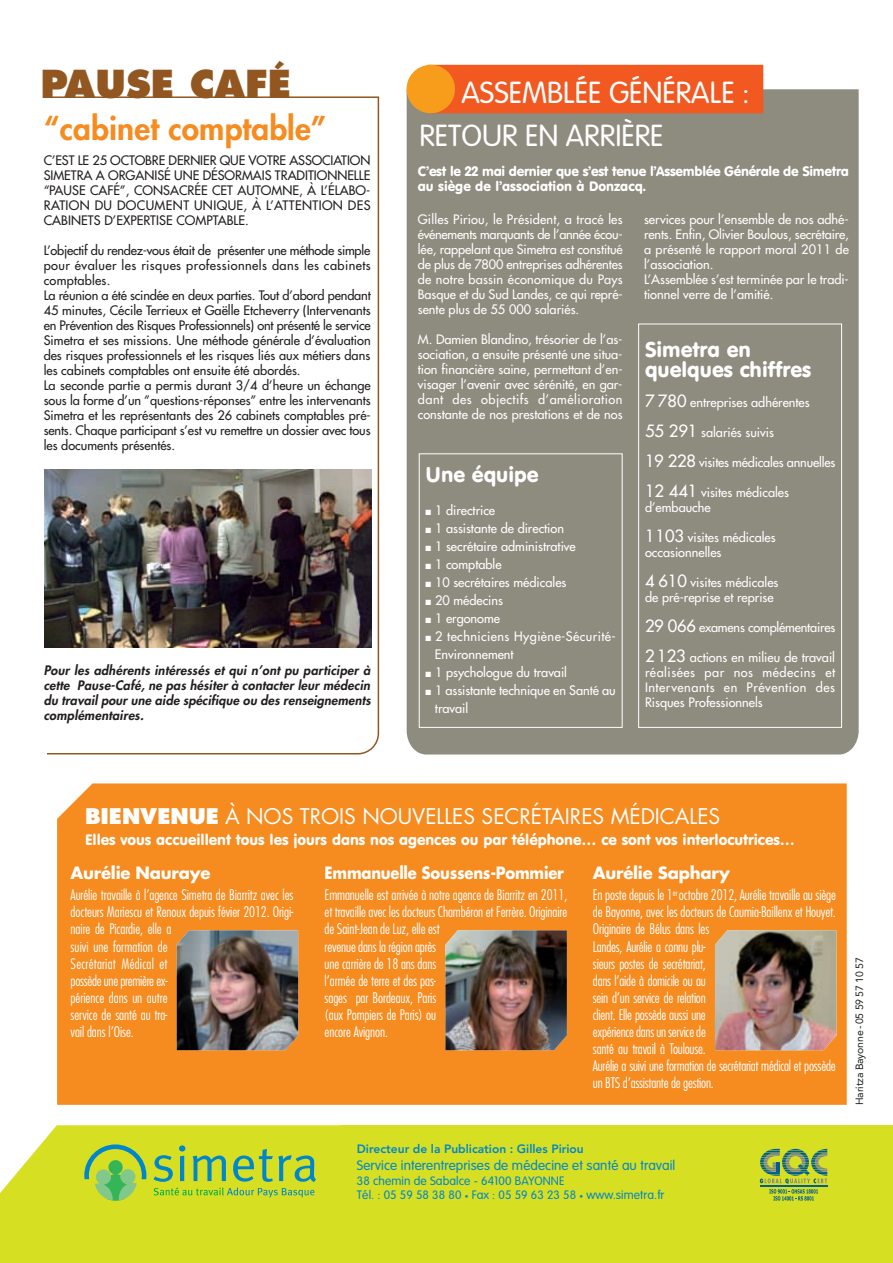
<style>
.page{position:relative;width:893px;height:1263px;background:#fff}
.page>*{position:absolute;margin:0;border:0;box-sizing:border-box;transform-origin:0 0}
.t1{font:800 37.5px "Futura";color:#925721}
.t2{font:800 31.5px "Futura";letter-spacing:.005em;color:#f68b1f}
.t3{font:300 30px/43px "VAG Rounded";color:#fff}
.t4{font:21px "Futura";color:#fff}
.t5{font:21px/19.5px "VAG Rounded BT";color:#fff}
.t6{font:700 16.5px "Futura";letter-spacing:-.015em;color:#fff}
.t7{font:700 16.5px "Futura";letter-spacing:-.015em;color:#fff;scale:.9 1}
.t8{font:15px "VAG Rounded BT";color:#fff}
.t9{font:300 condensed 14.25px/17.1px "Futura";letter-spacing:-.005em;color:#fff}
.t10{font:13.5px/15px "VAG Rounded BT";letter-spacing:-.02em;color:#fff}
.t11{font:300 13.5px "VAG Rounded";letter-spacing:.01em;color:#0086cb}
.t12{font:12.75px/15px "Futura";color:#fff}
.t13{font:12.75px/15px "Futura";color:#231f20;text-align:justify}
.t14{font:italic 800 12.75px/15px "Futura";color:#231f20;text-align:justify}
.t15{font:12.75px/18px "Futura";letter-spacing:.03em;color:#fff}
.t16{font:300 12px/14.4px "VAG Rounded";letter-spacing:.01em;color:#0086cb}
.t17{font:800 12px "Avenir";color:#0086cb}
.t18{font:10.5px "Avenir";letter-spacing:-.015em;color:#231f20}
.s1{font-size:16.5px}
.s2{font-weight:800}
.s3{font-size:7.5px}
</style>
<div class="page">
<svg style="left:43px;top:96px;width:336px;height:658px"></svg>
<div style="left:57px;top:783px;width:790px;height:322px;background:#f68b1f"></div>
<div style="left:340px;top:1125px;width:553px;height:138px;background:#d6df21"></div>
<div style="left:0;top:1125px;width:340px;height:138px;background:#d6df21"></div>
<svg style="left:84px;top:1144px;width:62px;height:57px;background:#96c952"></svg>
<svg style="left:154px;top:1145px;width:162px;height:52px;background:#a6cb44"></svg>
<svg style="left:760px;top:1149px;width:67px;height:51px"></svg>
<img style="left:715px;top:930px;width:121px;height:120px">
<img style="left:445px;top:930px;width:122px;height:120px">
<img style="left:177px;top:930px;width:121px;height:120px">
<div style="left:407px;top:89px;width:452px;height:665px;background:#8e8b7f"></div>
<svg style="left:406px;top:64px;width:357px;height:52px;background:#ec662b"></svg>
<div style="left:419px;top:453px;width:203px;height:275px;border:1px solid #fff"></div>
<div style="left:638px;top:324px;width:204px;height:404px;border:1px solid #fff"></div>
<img style="left:45px;top:469px;width:326px;height:179px">
<div style="left:0;top:738px;width:47px;height:34px;background:#fff"></div>
<h1 class="t1" style="left:40px;top:67px;width:252px">PAUSE CAFÉ</h1>
<h2 class="t2" style="left:44px;top:113px;width:284px">“cabinet comptable”</h2>
<p class="t13" style="left:44px;top:153px;width:328px">C’EST LE 25 OCTOBRE DERNIER QUE VOTRE ASSOCIATION SIMETRA A ORGANISÉ UNE DÉSORMAIS TRADITIONNELLE “PAUSE CAFÉ”, CONSACRÉE CET AUTOMNE, À L’ÉLABO-RATION DU DOCUMENT UNIQUE, À L’ATTENTION DES CABINETS D’EXPERTISE COMPTABLE.</p>
<p class="t13" style="left:44px;top:243px;width:329px;text-align:left">L’objectif du rendez-vous était de présenter une méthode simple pour évaluer les risques professionnels dans les cabinets comptables.<br>La réunion a été scindée en deux parties. Tout d’abord pendant 45 minutes, Cécile Terrieux et Gaëlle Etcheverry (Intervenants en Prévention des Risques Professionnels) ont présenté le service Simetra et ses missions. Une méthode générale d’évaluation des risques professionnels et les risques liés aux métiers dans les cabinets comptables ont ensuite été abordés.<br>La seconde partie a permis durant 3/4 d’heure un échange sous la forme d’un ”questions-réponses” entre les intervenants Simetra et les représentants des 26 cabinets comptables pré&shy;sents. Chaque participant s’est vu remettre un dossier avec tous les documents présentés.</p>
<p class="t14" style="left:44px;top:663px;width:331px">Pour les adhérents intéressés et qui n’ont pu participer à cette Pause-Café, ne pas hésiter à contacter leur médecin du travail pour une aide spécifique ou des renseignements complémentaires.</p>
<h3 class="t3" style="left:419px;top:73px;width:332px;text-indent:42px">ASSEMBLÉE GÉNÉRALE :<br>RETOUR EN ARRIÈRE</h3>
<p class="t10" style="left:418px;top:165px;width:433px">C’est le 22 mai dernier que s’est tenue l’Assemblée Générale de Simetra au siège de l’association à Donzacq.</p>
<p class="t12" style="left:418px;top:213px;width:207px;text-align:justify">Gilles Piriou, le Président, a tracé les événements marquants de l’année écou&shy;lée, rappelant que Simetra est constitué de plus de 7800 entreprises adhérentes de notre bassin économique du Pays Basque et du Sud Landes, ce qui repré&shy;sente plus de 55 000 salariés.</p>
<p class="t12" style="left:418px;top:333px;width:206px;text-align:justify">M. Damien Blandino, trésorier de l’as&shy;sociation, a ensuite présenté une situa&shy;tion financière saine, permettant d’en&shy;visager l’avenir avec sérénité, en gar&shy;dant des objectifs d’amélioration constante de nos prestations et de nos</p>
<p class="t12" style="left:644px;top:213px;width:207px">services pour l’ensemble de nos adhé&shy;rents. Enfin, Olivier Boulous, secrétaire, a présenté le rapport moral 2011 de l’association.<br>L’Assemblée s’est terminée par le tradi&shy;tionnel verre de l’amitié.</p>
<h3 class="t5" style="left:645px;top:342px;width:168px">Simetra en quelques chiffres</h3>
<p class="t12" style="left:645px;top:395px;width:166px"><span class="s1">7 780</span> entreprises adhérentes</p>
<p class="t12" style="left:645px;top:425px;width:130px"><span class="s1">55 291</span> salariés suivis</p>
<p class="t12" style="left:645px;top:455px;width:192px"><span class="s1">19 228</span> visites médicales annuelles</p>
<p class="t12" style="left:645px;top:485px;width:146px"><span class="s1">12 441</span> visites médicales d’embauche</p>
<p class="t12" style="left:645px;top:530px;width:132px"><span class="s1">1103</span> visites médicales occasionnelles</p>
<p class="t12" style="left:645px;top:575px;width:135px"><span class="s1">4 610</span> visites médicales de pré-reprise et reprise</p>
<p class="t12" style="left:645px;top:620px;width:192px"><span class="s1">29 066</span> examens complémentaires</p>
<p class="t12" style="left:645px;top:650px;width:192px;text-align:justify"><span class="s1">2 123</span> actions en milieu de travail réalisées par nos médecins et Intervenants en Prévention des Risques Professionnels</p>
<h3 class="t5" style="left:426px;top:467px;width:114px">Une équipe</h3>
<p class="t12" style="left:426px;top:504px;width:71px">■ 1 directrice</p>
<p class="t12" style="left:426px;top:522px;width:140px">■ 1 assistante de direction</p>
<p class="t12" style="left:426px;top:540px;width:152px">■ 1 secrétaire administrative</p>
<p class="t12" style="left:426px;top:558px;width:77px">■ 1 comptable</p>
<p class="t12" style="left:426px;top:576px;width:142px">■ 10 secrétaires médicales</p>
<p class="t12" style="left:426px;top:594px;width:79px">■ 20 médecins</p>
<p class="t12" style="left:426px;top:612px;width:76px">■ 1 ergonome</p>
<p class="t15" style="left:435px;top:628px;width:182px;text-indent:-9px">■ 2 techniciens Hygiène-Sécurité-<br>Environnement</p>
<p class="t12" style="left:426px;top:666px;width:143px">■ 1 psychologue du travail</p>
<p class="t12" style="left:435px;top:682px;width:182px;line-height:18px;text-indent:-9px">■ 1 assistante technique en Santé au travail</p>
<h3 class="t4" style="left:85px;top:806px;width:637px"><span class="s2">BIENVENUE</span> À NOS TROIS NOUVELLES SECRÉTAIRES MÉDICALES</h3>
<p class="t8" style="left:85px;top:834px;width:711px">Elles vous accueillent tous les jours dans nos agences ou par téléphone… ce sont vos interlocutrices…</p>
<p class="t6" style="left:71px;top:866px;width:141px">Aurélie Nauraye</p>
<p class="t9" style="left:71px;top:887px;width:224px">Aurélie travaille à l’agence Simetra de Biarritz avec les docteurs Mariescu et Renoux depuis févier 2012. Origi&shy;naire de Picardie, elle a<br>suivi une formation de<br>Secrétariat Médical et<br>possède une première ex-<br>périence dans un autre<br>service de santé au tra-<br>vail dans l’Oise.</p>
<p class="t7" style="left:325px;top:866px;width:267px">Emmanuelle Soussens-Pommier</p>
<p class="t9" style="left:325px;top:887px;width:244px">Emmanuelle est arrivée à notre agence de Biarritz en 2011, et travaille avec les docteurs Chambéron et Ferrère. Originaire de Saint-Jean de Luz, elle est<br>revenue dans la région après<br>une carrière de 18 ans dans<br>l’armée de terre et des pas-<br>sages par Bordeaux, Paris<br>(aux Pompiers de Paris) ou<br>encore Avignon.</p>
<p class="t6" style="left:593px;top:866px;width:138px">Aurélie Saphary</p>
<p class="t9" style="left:593px;top:887px;width:245px">En poste depuis le 1<sup>er</sup> octobre 2012, Aurélie travaille au siège de Bayonne, avec les docteurs de Caumia-Baillenx et Houyet.<br>Originaire de Bélus dans les<br>Landes, Aurélie a connu plu-<br>sieurs postes de secrétariat,<br>dans l’aide à domicile ou au<br>sein d’un service de relation<br>client. Elle possède aussi une<br>expérience dans un service de<br>santé au travail à Toulouse.<br>Aurélie a suivi une formation de secrétariat médical et possède un BTS d’assistante de gestion.</p>
<p class="t17" style="left:357px;top:1144px;width:228px">Directeur de la Publication : Gilles Piriou</p>
<p class="t11" style="left:357px;top:1159px;width:320px">Service interentreprises de médecine et santé au travail</p>
<p class="t16" style="left:357px;top:1174px;width:309px">38 chemin de Sabalce - 64100 BAYONNE<br>Tél. : 05 59 58 38 80 <span class="s3">•</span> Fax : 05 59 63 23 58 <span class="s3">•</span> www.simetra.fr</p>
<p class="t18" style="left:855px;top:1105px;width:149px;rotate:-90deg">Haritza Bayonne - 05 59 57 10 57</p>
</div>
